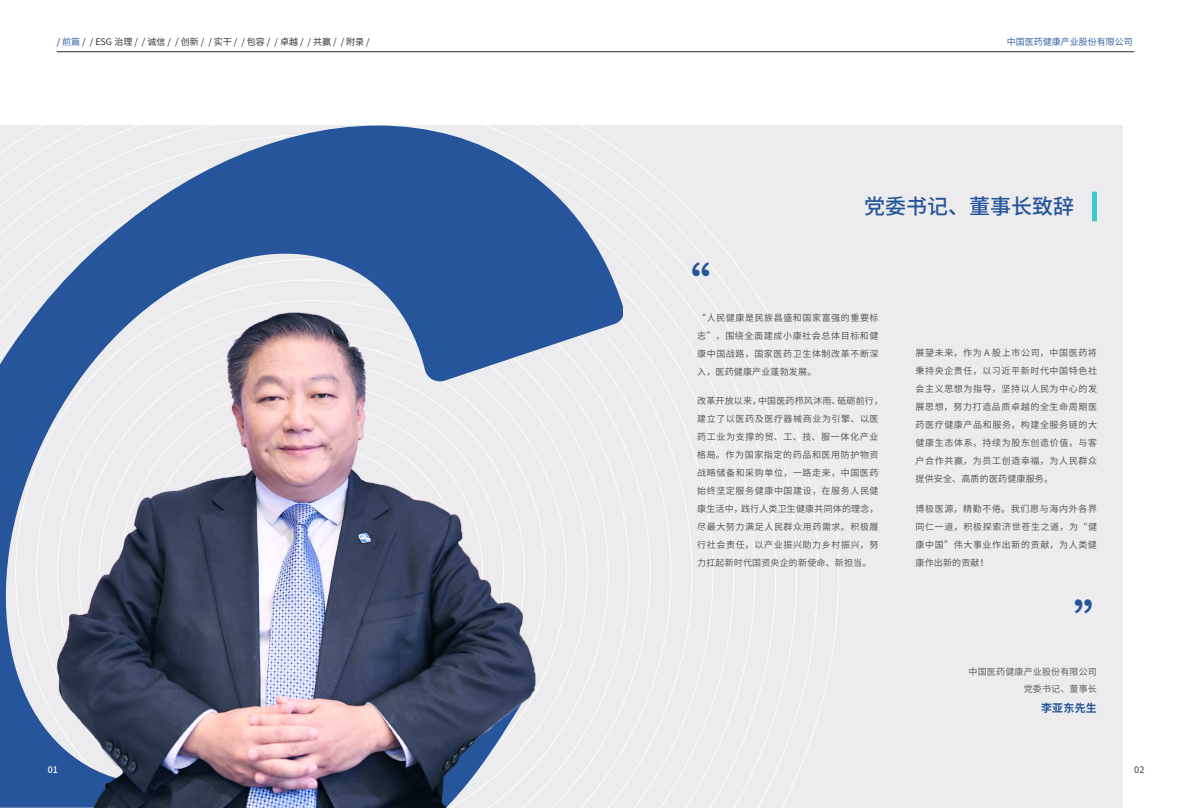
<style>
.page{position:relative;width:1191px;height:808px;background:#fff}
.page>*{position:absolute;margin:0;border:0;box-sizing:border-box;transform-origin:0 0}
.一级标题{font:500 48px "Source Han Sans CN";color:#26559b}
.国药一级标题{font:500 21px "Source Han Sans CN";color:#26559b}
.内文{font:700 11px "Source Han Sans CN";letter-spacing:.02em;color:#26559b}
.内文-2{font:9px/18px "Source Han Sans CN";letter-spacing:.065em;color:#57585a;text-align:justify}
.t1{font:9px "Source Han Sans CN";color:#231f20}
.内文-3{font:9px "Source Han Sans CN";letter-spacing:.02em;color:#616161}
.t2{font:9px "Source Han Sans CN";color:#26559b}
.t3{font:500 9px "Source Han Sans CN";color:#fff}
.t4{font:500 9px "Source Han Sans CN";color:#595a5b}
.s1{color:#26559b}
</style>
<div class="page">
<div style="left:0;top:126px;width:1123px;height:682px;background:#ececee"></div>
<svg style="left:0;top:126px;width:623px;height:682px"></svg>
<img style="left:49px;top:306px;width:490px;height:502px">
<div style="left:1092px;top:192px;width:5px;height:29px;background:#3cc8cd"></div>
<hr style="left:57px;top:51px;width:1077px;height:1px;background:#282828">
<p class="t1" style="left:57px;top:36px;width:314px">/ <span class="s1">前篇</span> / / ESG 治理 / / 诚信 / / 创新 / / 实干 / / 包容 / / 卓越 / / 共赢 / / 附录 /</p>
<p class="t2" style="left:1006px;top:36px;width:127px">中国医药健康产业股份有限公司</p>
<p class="一级标题" style="left:663px;top:259px;width:49px">“</p>
<p class="国药一级标题" style="left:864px;top:195px;width:211px">党委书记、董事长致辞</p>
<p class="t3" style="left:48px;top:765px;width:12px">01</p>
<p class="内文-2" style="left:697px;top:309px;width:183px">“人民健康是民族昌盛和国家富强的重要标志”，围绕全面建成小康社会总体目标和健康中国战路，国家医药卫生体制改革不断深入，医药健康产业蓬勃发展。</p>
<p class="内文-2" style="left:697px;top:392px;width:187px;text-align:left">改革开放以来，中国医药栉风沐雨、砥砺前行，建立了以医药及医疗器械商业为引擎、以医药工业为支撑的贸、工、技、服一体化产业格局。作为国家指定的药品和医用防护物资战略储备和采购单位，一路走来，中国医药始终坚定服务健康中国建设，在服务人民健康生活中，践行人类卫生健康共同体的理念，尽最大努力满足人民群众用药需求。积极履行社会责任，以产业振兴助力乡村振兴，努力扛起新时代国资央企的新使命、新担当。</p>
<p class="内文-2" style="left:915px;top:344px;width:183px">展望未来，作为 A 股上市公司，中国医药将秉持央企责任，以习近平新时代中国特色社会主义思想为指导，坚持以人民为中心的发展思想，努力打造品质卓越的全生命周期医药医疗健康产品和服务，构建全服务链的大健康生态体系，持续为股东创造价值，与客户合作共赢，为员工创造幸福，为人民群众提供安全、高质的医药健康服务。</p>
<p class="内文-2" style="left:915px;top:500px;width:183px">博极医源，精勤不倦。我们愿与海内外各界同仁一道，积极探索济世苍生之道，为“健康中国”伟大事业作出新的贡献，为人类健康作出新的贡献！</p>
<p class="一级标题" style="left:1073px;top:595px;width:49px">”</p>
<p class="内文-3" style="left:968px;top:666px;width:130px">中国医药健康产业股份有限公司</p>
<p class="内文-3" style="left:1023px;top:684px;width:75px">党委书记、董事长</p>
<p class="内文" style="left:1041px;top:702px;width:57px">李亚东先生</p>
<p class="t4" style="left:1134px;top:765px;width:12px">02</p>
</div>
